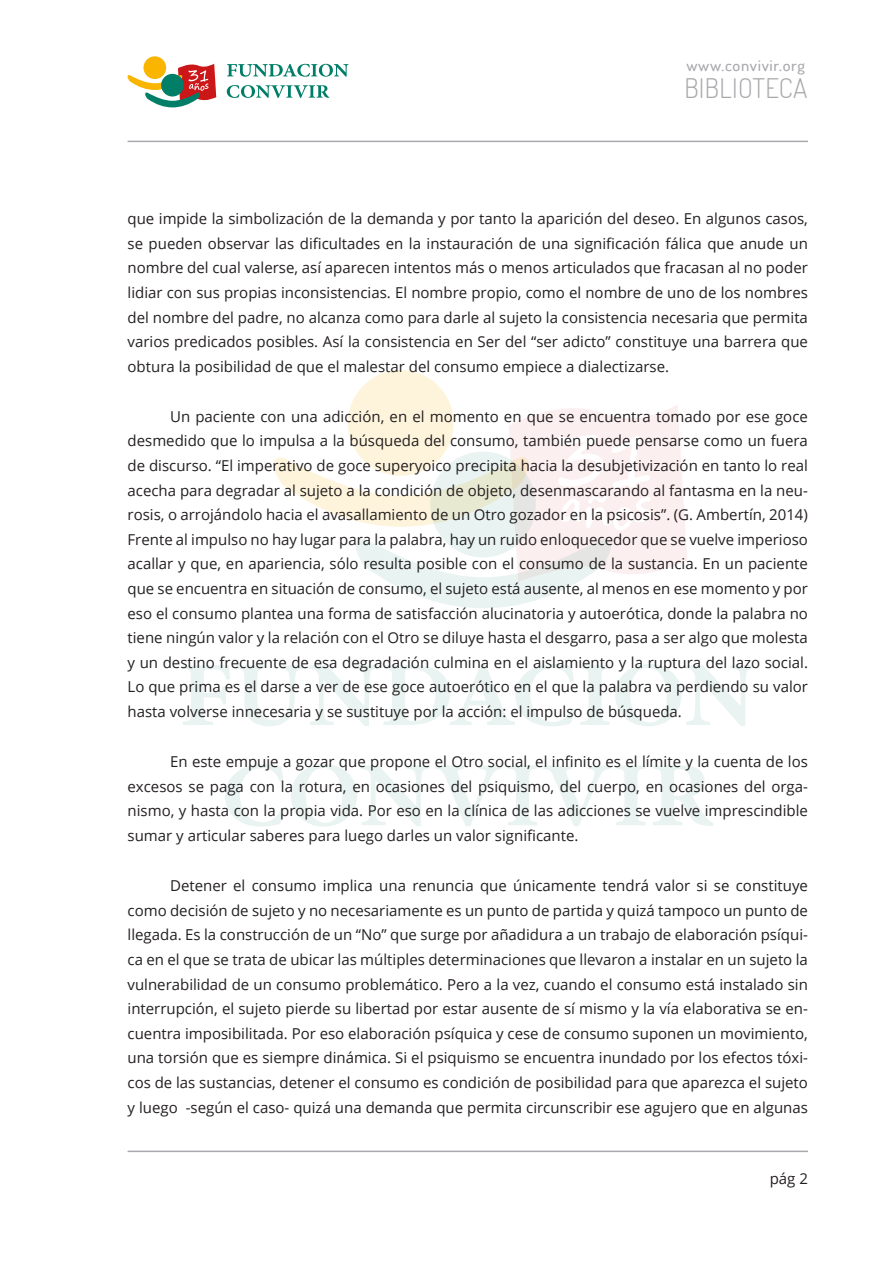
<style>
.page{position:relative;width:893px;height:1263px;background:#fff}
.page>*{position:absolute;margin:0;border:0;box-sizing:border-box;transform-origin:0 0}
.t1{font:300 27px "Dosis";letter-spacing:.01em;color:#a8a9ad}
.Texto{font:15px/24.6px "Open Sans";color:#231f20;text-align:justify}
.t2{font:500 15px "Dosis";letter-spacing:.04em;color:#a8a9ad;scale:1.1 1}
</style>
<div class="page">
<div style="left:348px;top:370px;width:106px;height:106px;background:#fef4dc;border-radius:50%"></div>
<svg style="left:183px;top:665px;width:47px;height:60px"></svg>
<svg style="left:236px;top:664px;width:518px;height:62px"></svg>
<svg style="left:225px;top:764px;width:60px;height:63px"></svg>
<svg style="left:291px;top:764px;width:211px;height:63px"></svg>
<svg style="left:508px;top:766px;width:29px;height:59px"></svg>
<svg style="left:544px;top:766px;width:66px;height:60px"></svg>
<svg style="left:616px;top:766px;width:30px;height:59px"></svg>
<svg style="left:653px;top:766px;width:61px;height:60px"></svg>
<svg style="left:273px;top:403px;width:414px;height:205px"></svg>
<svg style="left:143px;top:56px;width:23px;height:23px"></svg>
<svg style="left:128px;top:62px;width:88px;height:45px"></svg>
<svg style="left:227px;top:64px;width:121px;height:13px"></svg>
<svg style="left:227px;top:85px;width:102px;height:13px"></svg>
<hr style="left:128px;top:1150px;width:680px;height:2px;background:#a8a9ad">
<hr style="left:128px;top:141px;width:680px;height:1px;background:#a8a9ad">
<p class="t2" style="left:686px;top:56px;width:109px">www.convivir.org</p>
<h1 class="t1" style="left:684px;top:70px;width:125px">BIBLIOTECA</h1>
<p class="Texto" style="left:128px;top:206px;width:682px">que impide la simbolización de la demanda y por tanto la aparición del deseo. En algunos casos, se pueden observar las dificultades en la instauración de una significación fálica que anude un nombre del cual valerse, así aparecen intentos más o menos articulados que fracasan al no poder lidiar con sus propias inconsistencias. El nombre propio, como el nombre de uno de los nombres del nombre del padre, no alcanza como para darle al sujeto la consistencia necesaria que permita varios predicados posibles. Así la consistencia en Ser del “ser adicto” constituye una barrera que obtura la posibilidad de que el malestar del consumo empiece a dialectizarse.</p>
<p class="Texto" style="left:128px;top:404px;width:682px;text-indent:43px">Un paciente con una adicción, en el momento en que se encuentra tomado por ese goce desmedido que lo impulsa a la búsqueda del consumo, también puede pensarse como un fuera de discurso. “El imperativo de goce superyoico precipita hacia la desubjetivización en tanto lo real acecha para degradar al sujeto a la condición de objeto, desenmascarando al fantasma en la neu&shy;rosis, o arrojándolo hacia el avasallamiento de un Otro gozador en la psicosis”. (G. Ambertín, 2014)<br>Frente al impulso no hay lugar para la palabra, hay un ruido enloquecedor que se vuelve imperioso acallar y que, en apariencia, sólo resulta posible con el consumo de la sustancia. En un paciente que se encuentra en situación de consumo, el sujeto está ausente, al menos en ese momento y por eso el consumo plantea una forma de satisfacción alucinatoria y autoerótica, donde la palabra no tiene ningún valor y la relación con el Otro se diluye hasta el desgarro, pasa a ser algo que molesta y un destino frecuente de esa degradación culmina en el aislamiento y la ruptura del lazo social.<br>Lo que prima es el darse a ver de ese goce autoerótico en el que la palabra va perdiendo su valor hasta volverse innecesaria y se sustituye por la acción: el impulso de búsqueda.</p>
<p class="Texto" style="left:128px;top:749px;width:682px;text-indent:43px">En este empuje a gozar que propone el Otro social, el infinito es el límite y la cuenta de los excesos se paga con la rotura, en ocasiones del psiquismo, del cuerpo, en ocasiones del orga&shy;nismo, y hasta con la propia vida. Por eso en la clínica de las adicciones se vuelve imprescindible sumar y articular saberes para luego darles un valor significante.</p>
<p class="Texto" style="left:128px;top:873px;width:682px;text-indent:43px">Detener el consumo implica una renuncia que únicamente tendrá valor si se constituye como decisión de sujeto y no necesariamente es un punto de partida y quizá tampoco un punto de llegada. Es la construcción de un “No” que surge por añadidura a un trabajo de elaboración psíqui&shy;ca en el que se trata de ubicar las múltiples determinaciones que llevaron a instalar en un sujeto la vulnerabilidad de un consumo problemático. Pero a la vez, cuando el consumo está instalado sin interrupción, el sujeto pierde su libertad por estar ausente de sí mismo y la vía elaborativa se en&shy;cuentra imposibilitada. Por eso elaboración psíquica y cese de consumo suponen un movimiento, una torsión que es siempre dinámica. Si el psiquismo se encuentra inundado por los efectos tóxi&shy;cos de las sustancias, detener el consumo es condición de posibilidad para que aparezca el sujeto y luego -según el caso- quizá una demanda que permita circunscribir ese agujero que en algunas</p>
<p class="Texto" style="left:770px;top:1165px;width:40px">pág 2</p>
</div>
